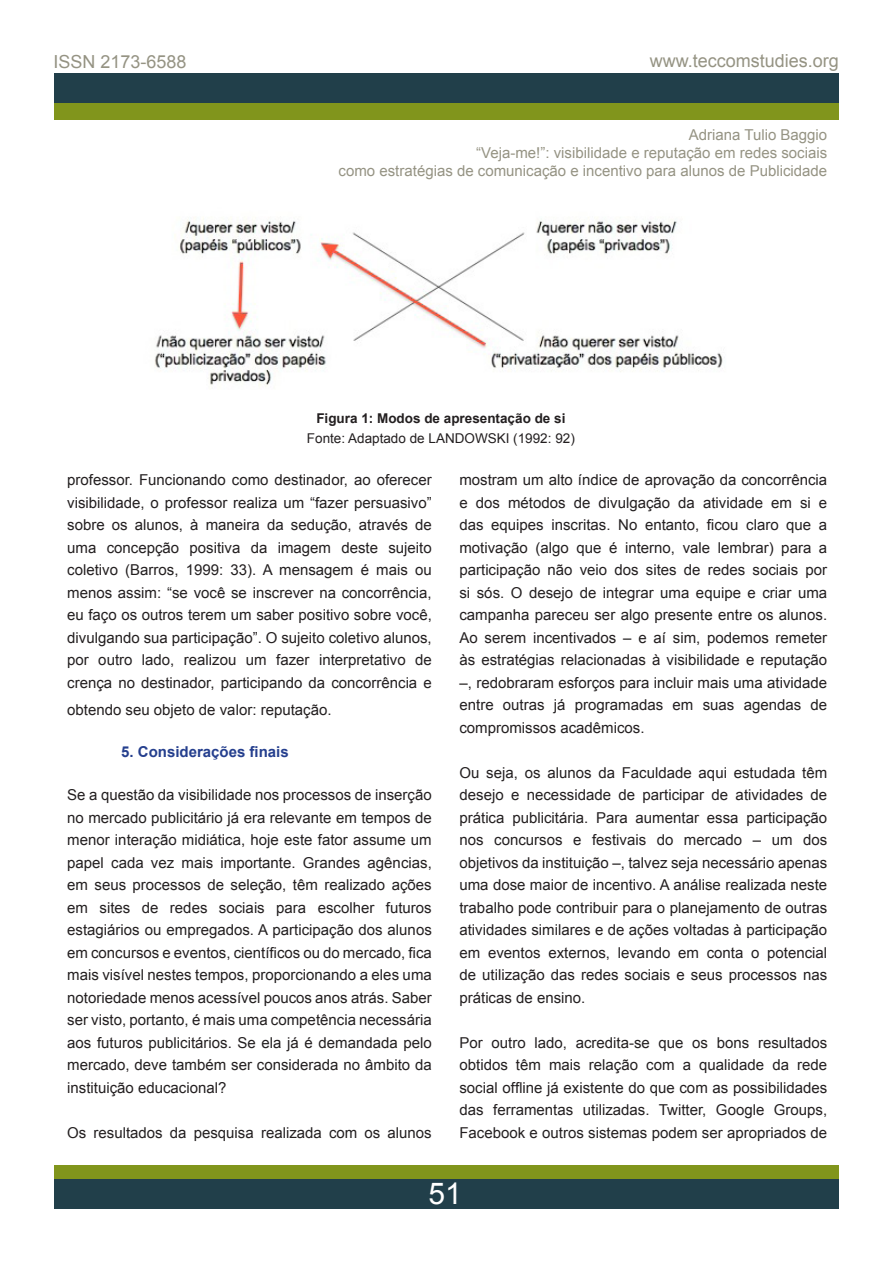
<style>
.page{position:relative;width:893px;height:1263px;background:#fff}
.page>*{position:absolute;margin:0;border:0;box-sizing:border-box;transform-origin:0 0}
.t1{font:30px "Arial";color:#fff}
.t2{font:18px "Arial";color:#959383}
.Forma_Livre{font:15px/22.5px "Arial";color:#231f20;text-align:justify}
.t3{font:15px "Arial";color:#959383}
.t4{font:700 15px "Arial";color:#253f8e}
.Forma_Livre-2{font:13.5px "Arial";color:#231f20}
.Forma_Livre-3{font:700 13.5px "Arial";color:#231f20}
</style>
<div class="page">
<div style="left:54px;top:1165px;width:785px;height:30px;background:#81951c"></div>
<div style="left:54px;top:1179px;width:785px;height:30px;background:#213f4a"></div>
<div style="left:54px;top:90px;width:785px;height:29px;background:#81951c"></div>
<div style="left:54px;top:73px;width:785px;height:30px;background:#213f4a"></div>
<img style="left:154px;top:218px;width:569px;height:168px">
<p class="t2" style="left:53px;top:50px;width:135px">ISSN 2173-6588</p>
<p class="t2" style="left:650px;top:49px;width:191px">www.teccomstudies.org</p>
<p class="t3" style="left:689px;top:125px;width:140px">Adriana Tulio Baggio</p>
<p class="t3" style="left:476px;top:143px;width:352px">“Veja-me!”: visibilidade e reputação em redes sociais</p>
<p class="t3" style="left:339px;top:161px;width:490px">como estratégias de comunicação e incentivo para alunos de Publicidade</p>
<p class="Forma_Livre-3" style="left:316px;top:409px;width:251px">Figura 1: Modos de apresentação de si</p>
<p class="Forma_Livre-2" style="left:307px;top:430px;width:269px">Fonte: Adaptado de LANDOWSKI (1992: 92)</p>
<p class="Forma_Livre" style="left:67px;top:469px;width:366px">professor. Funcionando como destinador, ao oferecer visibilidade, o professor realiza um “fazer persuasivo” sobre os alunos, à maneira da sedução, através de uma concepção positiva da imagem deste sujeito coletivo (Barros, 1999: 33). A mensagem é mais ou menos assim: “se você se inscrever na concorrência, eu faço os outros terem um saber positivo sobre você, divulgando sua participação”. O sujeito coletivo alunos, por outro lado, realizou um fazer interpretativo de crença no destinador, participando da concorrência e</p>
<p class="Forma_Livre" style="left:67px;top:698px;width:266px">obtendo seu objeto de valor: reputação.</p>
<p class="t4" style="left:121px;top:741px;width:169px">5. Considerações finais</p>
<p class="Forma_Livre" style="left:67px;top:784px;width:366px">Se a questão da visibilidade nos processos de inserção no mercado publicitário já era relevante em tempos de menor interação midiática, hoje este fator assume um papel cada vez mais importante. Grandes agências, em seus processos de seleção, têm realizado ações em sites de redes sociais para escolher futuros estagiários ou empregados. A participação dos alunos em concursos e eventos, científicos ou do mercado, fica mais visível nestes tempos, proporcionando a eles uma notoriedade menos acessível poucos anos atrás. Saber ser visto, portanto, é mais uma competência necessária aos futuros publicitários. Se ela já é demandada pelo mercado, deve também ser considerada no âmbito da instituição educacional?</p>
<p class="Forma_Livre" style="left:67px;top:1121px;width:366px">Os resultados da pesquisa realizada com os alunos</p>
<p class="Forma_Livre" style="left:459px;top:469px;width:369px">mostram um alto índice de aprovação da concorrência e dos métodos de divulgação da atividade em si e das equipes inscritas. No entanto, ficou claro que a motivação (algo que é interno, vale lembrar) para a participação não veio dos sites de redes sociais por si sós. O desejo de integrar uma equipe e criar uma campanha pareceu ser algo presente entre os alunos.<br>Ao serem incentivados – e aí sim, podemos remeter às estratégias relacionadas à visibilidade e reputação –, redobraram esforços para incluir mais uma atividade entre outras já programadas em suas agendas de compromissos acadêmicos.</p>
<p class="Forma_Livre" style="left:459px;top:761px;width:369px">Ou seja, os alunos da Faculdade aqui estudada têm desejo e necessidade de participar de atividades de prática publicitária. Para aumentar essa participação nos concursos e festivais do mercado – um dos objetivos da instituição –, talvez seja necessário apenas uma dose maior de incentivo. A análise realizada neste trabalho pode contribuir para o planejamento de outras atividades similares e de ações voltadas à participação em eventos externos, levando em conta o potencial de utilização das redes sociais e seus processos nas práticas de ensino.</p>
<p class="Forma_Livre" style="left:459px;top:1031px;width:369px">Por outro lado, acredita-se que os bons resultados obtidos têm mais relação com a qualidade da rede social offline já existente do que com as possibilidades das ferramentas utilizadas. Twitter, Google Groups, Facebook e outros sistemas podem ser apropriados de</p>
<p class="t1" style="left:428px;top:1174px;width:35px">51</p>
</div>
